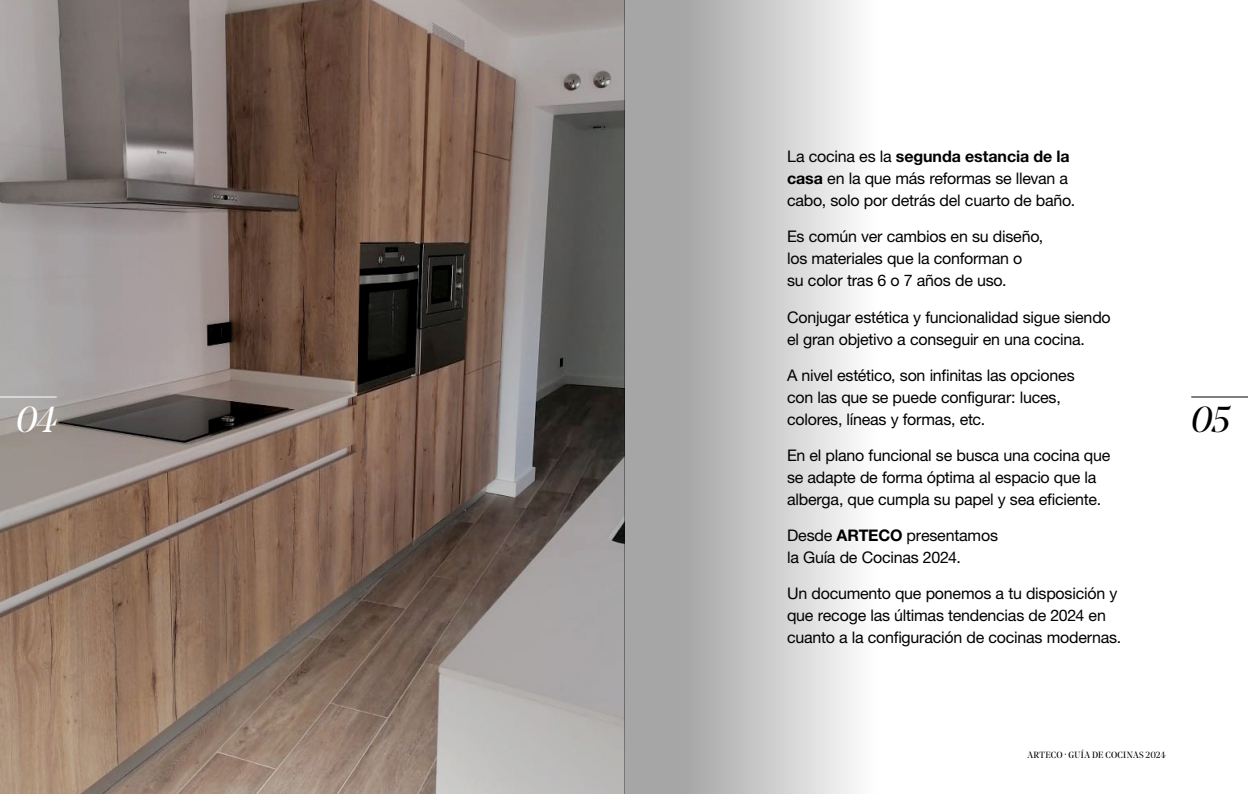
<style>
.page{position:relative;width:1248px;height:794px;background:#fff}
.page>*{position:absolute;margin:0;border:0;box-sizing:border-box;transform-origin:0 0}
.t1{font:italic 36px "Noe Display";color:#fff}
.t2{font:italic 36px "Noe Display";color:#000}
.t3{font:16px/22px "Helvetica Neue";letter-spacing:-.015em;color:#000}
.t4{font:9px "Noe Display";letter-spacing:.025em;color:#000}
.s1{font-weight:700}
</style>
<div class="page">
<hr style="left:1191px;top:397px;width:56px;height:1px;background:#000">
<img style="left:0;top:0;width:624px;height:794px">
<hr style="left:0;top:397px;width:57px;height:1px;background:#fff">
<div style="left:624px;top:0;width:287px;height:794px;background:linear-gradient(to right,#969696,#fff)"></div>
<p class="t3" style="left:787px;top:145px;width:290px">La cocina es la <span class="s1">segunda estancia de la casa</span> en la que más reformas se llevan a cabo, solo por detrás del cuarto de baño.</p>
<p class="t3" style="left:787px;top:225px;width:258px">Es común ver cambios en su diseño, los materiales que la conforman o<br>su color tras 6 o 7 años de uso.</p>
<p class="t3" style="left:787px;top:306px;width:325px">Conjugar estética y funcionalidad sigue siendo el gran objetivo a conseguir en una cocina.</p>
<p class="t3" style="left:787px;top:364px;width:289px">A nivel estético, son infinitas las opciones con las que se puede configurar: luces, colores, líneas y formas, etc.</p>
<p class="t3" style="left:787px;top:444px;width:325px">En el plano funcional se busca una cocina que se adapte de forma óptima al espacio que la alberga, que cumpla su papel y sea eficiente.</p>
<p class="t3" style="left:787px;top:524px;width:212px">Desde <span class="s1">ARTECO</span> presentamos la Guía de Cocinas 2024.</p>
<p class="t3" style="left:787px;top:582px;width:336px">Un documento que ponemos a tu disposición y que recoge las últimas tendencias de 2024 en cuanto a la configuración de cocinas modernas.</p>
<h1 class="t1" style="left:16px;top:397px;width:42px">04</h1>
<h1 class="t2" style="left:1191px;top:397px;width:40px">05</h1>
<p class="t4" style="left:1027px;top:749px;width:140px">ARTECO · GUÍA DE COCINAS 2024</p>
</div>
